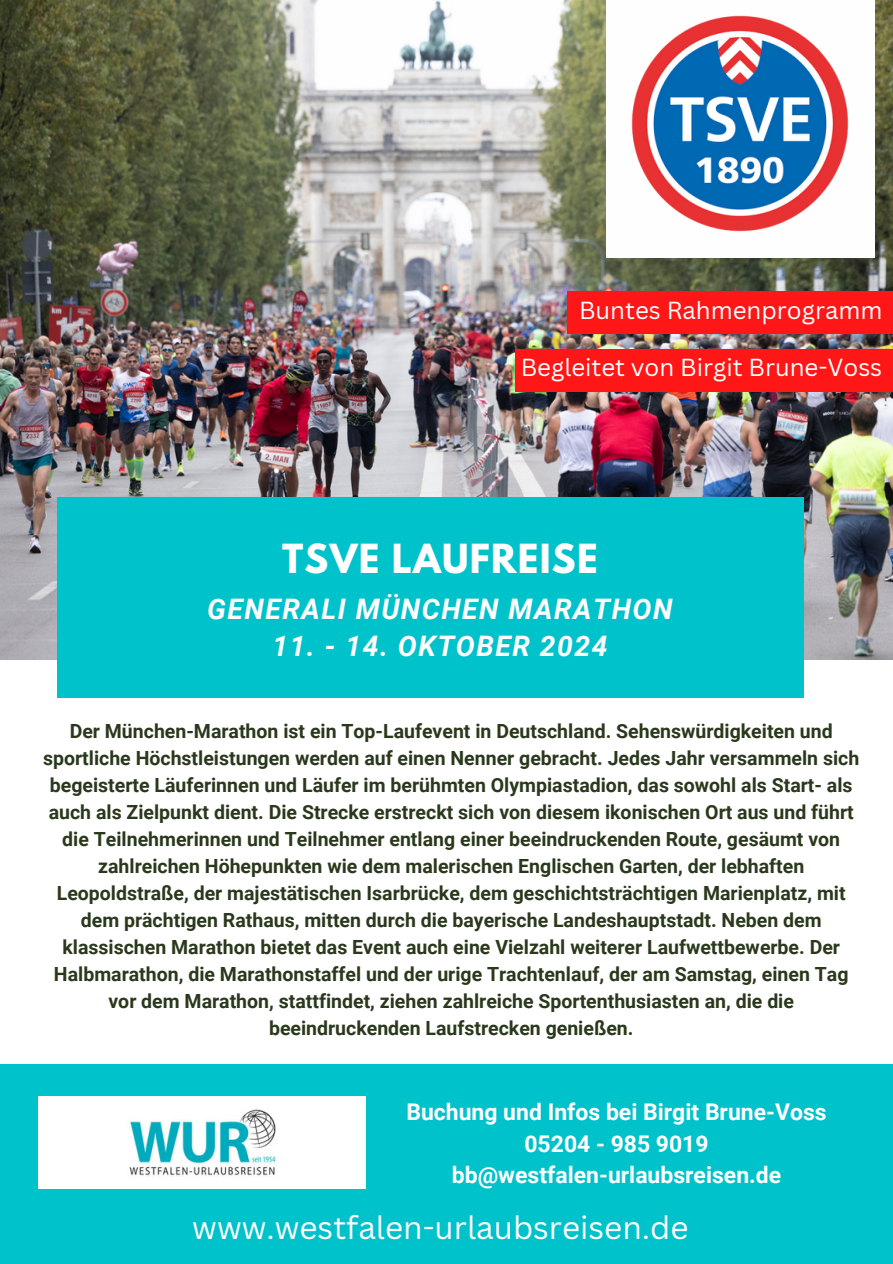
<style>
.page{position:relative;width:893px;height:1264px;background:#fff}
.page>*{position:absolute;margin:0;border:0;box-sizing:border-box;transform-origin:0 0}
.t1{font:700 35.55px "League Spartan";letter-spacing:.035em;color:#fefefe}
.t2{font:31.5px "Canva Sans";color:#fefefe}
.t3{font:italic 700 28.2px "Roboto";letter-spacing:.05em;color:#fefefe}
.t4{font:24px "Canva Sans";color:#fff}
.t5{font:700 22.95px/31.5px "Roboto";color:#fff;text-align:center}
.t6{font:700 19.5px/27px "Roboto";color:#2a381c;text-align:center}
</style>
<div class="page">
<img style="left:0;top:0;width:892px;height:659px">
<div style="left:58px;top:497px;width:745px;height:201px;background:#00c2cb"></div>
<div style="left:606px;top:0;width:268px;height:257px;background:#fefefe"></div>
<img style="left:631px;top:15px;width:218px;height:217px">
<div style="left:0;top:1063px;width:892px;height:200px;background:#00c2cb"></div>
<img style="left:39px;top:1096px;width:326px;height:92px">
<div style="left:567px;top:291px;width:325px;height:43px;background:#ff1616"></div>
<div style="left:515px;top:349px;width:377px;height:43px;background:#ff1616"></div>
<h4 class="t4" style="left:579px;top:293px;width:305px">Buntes Rahmenprogramm</h4>
<h2 class="t4" style="left:520px;top:350px;width:363px">Begleitet von Birgit Brune-Voss</h2>
<h5 class="t1" style="left:282px;top:540px;width:317px">TSVE LAUFREISE</h5>
<h1 class="t3" style="left:207px;top:593px;width:466px">GENERALI MÜNCHEN MARATHON</h1>
<h1 class="t3" style="left:272px;top:630px;width:336px">11. - 14. OKTOBER 2024</h1>
<h3 class="t6" style="left:43px;top:717px;width:817px">Der München-Marathon ist ein Top-Laufevent in Deutschland. Sehenswürdigkeiten und sportliche Höchstleistungen werden auf einen Nenner gebracht. Jedes Jahr versammeln sich begeisterte Läuferinnen und Läufer im berühmten Olympiastadion, das sowohl als Start- als auch als Zielpunkt dient. Die Strecke erstreckt sich von diesem ikonischen Ort aus und führt die Teilnehmerinnen und Teilnehmer entlang einer beeindruckenden Route, gesäumt von zahlreichen Höhepunkten wie dem malerischen Englischen Garten, der lebhaften Leopoldstraße, der majestätischen Isarbrücke, dem geschichtsträchtigen Marienplatz, mit dem prächtigen Rathaus, mitten durch die bayerische Landeshauptstadt. Neben dem klassischen Marathon bietet das Event auch eine Vielzahl weiterer Laufwettbewerbe. Der Halbmarathon, die Marathonstaffel und der urige Trachtenlauf, der am Samstag, einen Tag vor dem Marathon, stattfindet, ziehen zahlreiche Sportenthusiasten an, die die beeindruckenden Laufstrecken genießen.</h3>
<p class="t5" style="left:406px;top:1096px;width:422px">Buchung und Infos bei Birgit Brune-Voss<br>05204 - 985 9019 bb@westfalen-urlaubsreisen.de</p>
<p class="t2" style="left:192px;top:1205px;width:497px">www.westfalen-urlaubsreisen.de</p>
</div>
